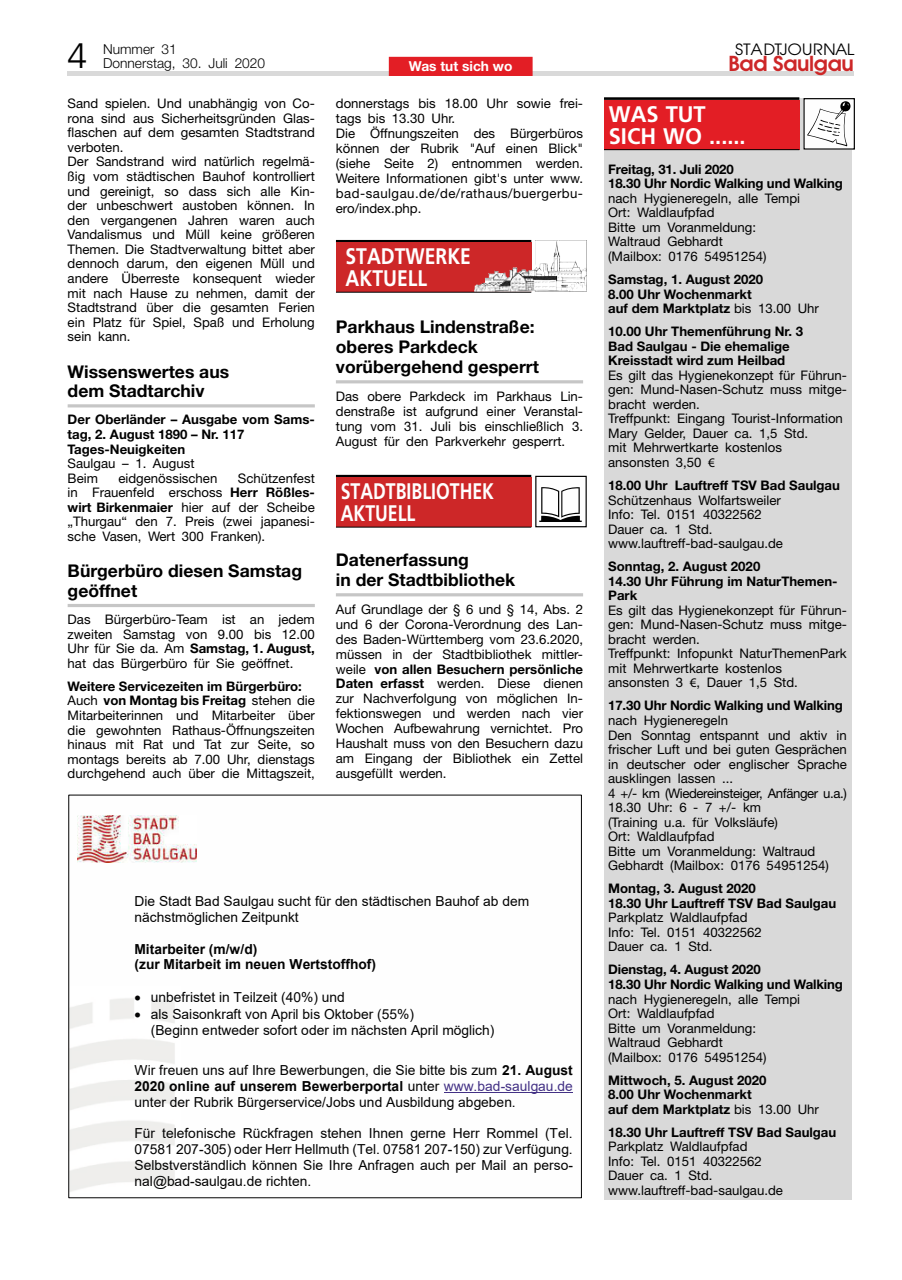
<style>
.page{position:relative;width:902px;height:1280px;background:#fff}
.page>*{position:absolute;margin:0;border:0;box-sizing:border-box;transform-origin:0 0}
.t1{font:300 35.1px "Frutiger";color:#000}
.t2{font:700 22.5px/21.9px "Frutiger";color:#fff;scale:.78 1}
.t3{font:700 22.5px/21.9px "Frutiger";color:#fff}
.t4{font:700 22.5px/21.9px "Frutiger";color:#fff;scale:.86 1}
.t5{font:600 21.45px "Avant Garde Two BQ";letter-spacing:-.02em;color:#cd2728}
.t6{font:700 17.55px/19.8px "Helvetica Neue";color:#000}
.t7{font:16.35px "Avant Garde Two BQ";color:#000;scale:1.08 1}
.t8{font:13.8px/15.9px "Arial";color:#030303}
.t9{font:700 13.8px/15.9px "Arial";color:#030303}
.t10{font:300 13.65px/13.5px "Helvetica Neue";color:#000}
.t11{font:700 13.65px "Helvetica Neue";color:#fff}
.t12{font:13.2px/14.5px "Helvetica Neue";color:#000}
.t13{font:700 13.2px/14.5px "Helvetica Neue";color:#000}
.s1{font-weight:700}
.s2{color:#433185}
.s3{font-weight:400}
.s4{font-family:"Myriad Pro"}
</style>
<div class="page">
<div style="left:68px;top:71px;width:785px;height:5px;background:#d9d9d9"></div>
<div style="left:389px;top:57px;width:143px;height:19px;background:#e31e25"></div>
<hr style="left:68px;top:404px;width:247px;height:3px;background:#c6c6c6">
<hr style="left:68px;top:604px;width:247px;height:3px;background:#c6c6c6">
<hr style="left:336px;top:380px;width:247px;height:3px;background:#c6c6c6">
<hr style="left:336px;top:593px;width:247px;height:3px;background:#c6c6c6">
<hr style="left:336px;top:240px;width:195px;height:2px;background:#000">
<div style="left:336px;top:242px;width:195px;height:50px;background:#cd2728"></div>
<img style="left:517px;top:240px;width:69px;height:36px">
<hr style="left:336px;top:292px;width:195px;height:1px;background:#000">
<div style="left:535px;top:476px;width:51px;height:51px;border:1px solid #000"></div>
<svg style="left:539px;top:487px;width:42px;height:35px"></svg>
<hr style="left:336px;top:475px;width:195px;height:2px;background:#000">
<div style="left:336px;top:477px;width:195px;height:50px;background:#cd2728"></div>
<hr style="left:336px;top:527px;width:195px;height:1px;background:#000">
<div style="left:604px;top:98px;width:247px;height:1101px;background:#d9d9d9"></div>
<div style="left:804px;top:99px;width:50px;height:50px;background:#fefefe"></div>
<svg style="left:807px;top:101px;width:43px;height:45px"></svg>
<hr style="left:604px;top:97px;width:195px;height:3px;background:#000">
<div style="left:604px;top:100px;width:195px;height:50px;background:#e31e25"></div>
<hr style="left:604px;top:149px;width:195px;height:1px;background:#000">
<svg style="left:70px;top:998px;width:105px;height:194px"></svg>
<hr style="left:444px;top:1092px;width:128px;height:1px;background:#433185">
<img style="left:77px;top:815px;width:119px;height:48px">
<h1 class="t1" style="left:68px;top:36px;width:21px">4</h1>
<p class="t10" style="left:103px;top:42px;width:163px">Nummer 31<br>Donnerstag, 30. Juli 2020</p>
<p class="t7" style="left:735px;top:40px;width:112px">STADTJOURNAL</p>
<p class="t11" style="left:409px;top:58px;width:105px">Was tut sich wo</p>
<h3 class="t5" style="left:728px;top:51px;width:127px">Bad Saulgau</h3>
<p class="t12" style="left:68px;top:96px;width:249px">Sand spielen. Und unabhängig von Co&shy;rona sind aus Sicherheitsgründen Glas&shy;flaschen auf dem gesamten Stadtstrand verboten.<br>Der Sandstrand wird natürlich regelmä&shy;ßig vom städtischen Bauhof kontrolliert und gereinigt, so dass sich alle Kin&shy;der unbeschwert austoben können. In den vergangenen Jahren waren auch Vandalismus und Müll keine größeren Themen. Die Stadtverwaltung bittet aber dennoch darum, den eigenen Müll und andere Überreste konsequent wieder mit nach Hause zu nehmen, damit der Stadtstrand über die gesamten Ferien ein Platz für Spiel, Spaß und Erholung sein kann.</p>
<h3 class="t6" style="left:68px;top:361px;width:163px;line-height:19.4px">Wissenswertes aus dem Stadtarchiv</h3>
<p class="t13" style="left:68px;top:412px;width:249px">Der Oberländer – Ausgabe vom Sams&shy;tag, 2. August 1890 – Nr. 117<br>Tages-Neuigkeiten</p>
<p class="t12" style="left:68px;top:456px;width:128px">Saulgau – 1. August<br>Beim</p>
<p class="t12" style="left:68px;top:470px;width:249px;text-align:justify;text-indent:170px">Schützenfest in Frauenfeld erschoss <span class="s1">Herr Rößles&shy;wirt Birkenmaier</span> hier auf der Scheibe „Thurgau“ den 7. Preis (zwei japanesi&shy;sche Vasen, Wert 300 Franken).</p>
<h3 class="t6" style="left:68px;top:561px;width:236px;line-height:19.4px">Bürgerbüro diesen Samstag geöffnet</h3>
<p class="t12" style="left:68px;top:612px;width:249px;text-align:justify">Das Bürgerbüro-Team ist an jedem zweiten Samstag von 9.00 bis 12.00<br>Uhr für Sie da. Am <span class="s1">Samstag, 1. August, </span>hat das Bürgerbüro für Sie geöffnet.</p>
<p class="t12" style="left:68px;top:679px;width:249px"><span class="s1">Weitere Servicezeiten im Bürgerbüro:<br></span>Auch <span class="s1">von Montag bis Freitag</span> stehen die Mitarbeiterinnen und Mitarbeiter über die gewohnten Rathaus-Öffnungszeiten hinaus mit Rat und Tat zur Seite, so montags bereits ab 7.00 Uhr, dienstags durchgehend auch über die Mittagszeit,</p>
<p class="t12" style="left:118px;top:470px;width:100px">eidgenössischen</p>
<p class="t12" style="left:336px;top:96px;width:249px;line-height:15px">donnerstags bis 18.00 Uhr sowie frei&shy;tags bis 13.30 Uhr.<br>Die Öffnungszeiten des Bürgerbüros können der Rubrik "Auf einen Blick" (siehe Seite 2) entnommen werden.<br>Weitere Informationen gibt's unter www. bad-saulgau.de/de/rathaus/buergerbu&shy;ero/index.php.</p>
<h2 class="t4" style="left:345px;top:245px;width:147px">STADTWERKE<br>AKTUELL</h2>
<h3 class="t6" style="left:336px;top:317px;width:204px">Parkhaus Lindenstraße: oberes Parkdeck vorübergehend gesperrt</h3>
<p class="t12" style="left:336px;top:388px;width:249px;line-height:15px;text-align:justify">Das obere Parkdeck im Parkhaus Lin&shy;denstraße ist aufgrund einer Veranstal&shy;tung vom 31. Juli bis einschließlich 3.<br>August für den Parkverkehr gesperrt.</p>
<h2 class="t2" style="left:341px;top:480px;width:198px">STADTBIBLIOTHEK<br>AKTUELL</h2>
<h3 class="t6" style="left:336px;top:550px;width:181px">Datenerfassung<br>in der Stadtbibliothek</h3>
<p class="t12" style="left:336px;top:601px;width:249px;line-height:15px;text-align:justify">Auf Grundlage der § 6 und § 14, Abs. 2 und 6 der Corona-Verordnung des Lan&shy;des Baden-Württemberg vom 23.6.2020, müssen in der Stadtbibliothek mittler&shy;weile <span class="s1">von allen Besuchern persönliche Daten erfasst</span> werden. Diese dienen zur Nachverfolgung von möglichen In&shy;fektionswegen und werden nach vier Wochen Aufbewahrung vernichtet. Pro Haushalt muss von den Besuchern dazu am Eingang der Bibliothek ein Zettel ausgefüllt werden.</p>
<p class="t8" style="left:134px;top:893px;width:396px">Die Stadt Bad Saulgau sucht für den städtischen Bauhof ab dem nächstmöglichen Zeitpunkt</p>
<p class="t9" style="left:134px;top:941px;width:243px">Mitarbeiter (m/w/d)<br>(zur Mitarbeit im neuen Wertstoffhof)</p>
<p class="t8" style="left:134px;top:989px;width:212px">• unbefristet in Teilzeit (40%) und</p>
<p class="t8" style="left:151px;top:1006px;width:345px;text-indent:-16px">• als Saisonkraft von April bis Oktober (55%)<br>(Beginn entweder sofort oder im nächsten April möglich)</p>
<p class="t8" style="left:134px;top:1062px;width:440px;text-align:justify">Wir freuen uns auf Ihre Bewerbungen, die Sie bitte bis zum <span class="s1">21. August 2020 online auf unserem Bewerberportal</span> unter <span class="s2">www.bad-saulgau.de </span>unter der Rubrik Bürgerservice/Jobs und Ausbildung abgeben.</p>
<p class="t8" style="left:134px;top:1125px;width:440px;text-align:justify">Für telefonische Rückfragen stehen Ihnen gerne Herr Rommel (Tel.<br>07581 207-305) oder Herr Hellmuth (Tel. 07581 207-150) zur Verfügung.<br>Selbstverständlich können Sie Ihre Anfragen auch per Mail an perso&shy;nal@bad-saulgau.de richten.</p>
<h2 class="t3" style="left:608px;top:103px;width:138px">WAS TUT<br>SICH WO ......</h2>
<p class="t13" style="left:608px;top:162px;width:236px">Freitag, 31. Juli 2020<br>18.30 Uhr Nordic Walking und Walking</p>
<p class="t12" style="left:608px;top:191px;width:193px">nach Hygieneregeln, alle Tempi<br>Ort: Waldlaufpfad<br>Bitte um Voranmeldung:<br>Waltraud Gebhardt<br>(Mailbox: 0176 54951254)</p>
<p class="t13" style="left:608px;top:272px;width:212px">Samstag, 1. August 2020<br>8.00 Uhr Wochenmarkt<br>auf dem Marktplatz <span class="s3">bis 13.00 Uhr</span></p>
<p class="t13" style="left:608px;top:324px;width:196px">10.00 Uhr Themenführung Nr. 3<br>Bad Saulgau - Die ehemalige<br>Kreisstadt wird zum Heilbad</p>
<p class="t12" style="left:608px;top:368px;width:240px">Es gilt das Hygienekonzept für Führun&shy;gen: Mund-Nasen-Schutz muss mitge&shy;bracht werden.<br>Treffpunkt: Eingang Tourist-Information<br>Mary Gelder, Dauer ca. 1,5 Std.<br>mit Mehrwertkarte kostenlos<br>ansonsten 3,50 <span class="s4">€</span></p>
<p class="t13" style="left:608px;top:478px;width:233px">18.00 Uhr Lauftreff TSV Bad Saulgau</p>
<p class="t12" style="left:608px;top:492px;width:176px">Schützenhaus Wolfartsweiler<br>Info: Tel. 0151 40322562<br>Dauer ca. 1 Std. www.lauftreff-bad-saulgau.de</p>
<p class="t13" style="left:608px;top:559px;width:231px">Sonntag, 2. August 2020<br>14.30 Uhr Führung im NaturThemen-<br>Park</p>
<p class="t12" style="left:608px;top:602px;width:240px">Es gilt das Hygienekonzept für Führun&shy;gen: Mund-Nasen-Schutz muss mitge&shy;bracht werden.<br>Treffpunkt: Infopunkt NaturThemenPark mit Mehrwertkarte kostenlos<br>ansonsten 3 <span class="s4">€</span>, Dauer 1,5 Std.</p>
<p class="t13" style="left:608px;top:698px;width:236px">17.30 Uhr Nordic Walking und Walking</p>
<p class="t12" style="left:608px;top:713px;width:240px">nach Hygieneregeln<br>Den Sonntag entspannt und aktiv in frischer Luft und bei guten Gesprächen in deutscher oder englischer Sprache ausklingen lassen ...<br>4 +/- km (Wiedereinsteiger, Anfänger u.a.)<br>18.30 Uhr: 6 - 7 +/- km<br>(Training u.a. für Volksläufe)<br>Ort: Waldlaufpfad<br>Bitte um Voranmeldung: Waltraud<br>Gebhardt (Mailbox: 0176 54951254)</p>
<p class="t13" style="left:608px;top:881px;width:230px">Montag, 3. August 2020<br>18.30 Uhr Lauftreff TSV Bad Saulgau</p>
<p class="t12" style="left:608px;top:910px;width:155px">Parkplatz Waldlaufpfad<br>Info: Tel. 0151 40322562<br>Dauer ca. 1 Std.</p>
<p class="t13" style="left:608px;top:962px;width:236px">Dienstag, 4. August 2020<br>18.30 Uhr Nordic Walking und Walking</p>
<p class="t12" style="left:608px;top:991px;width:193px">nach Hygieneregeln, alle Tempi<br>Ort: Waldlaufpfad<br>Bitte um Voranmeldung:<br>Waltraud Gebhardt<br>(Mailbox: 0176 54951254)</p>
<p class="t13" style="left:608px;top:1072px;width:212px">Mittwoch, 5. August 2020<br>8.00 Uhr Wochenmarkt<br>auf dem Marktplatz <span class="s3">bis 13.00 Uhr</span></p>
<p class="t13" style="left:608px;top:1124px;width:230px">18.30 Uhr Lauftreff TSV Bad Saulgau</p>
<p class="t12" style="left:608px;top:1139px;width:176px">Parkplatz Waldlaufpfad<br>Info: Tel. 0151 40322562<br>Dauer ca. 1 Std. www.lauftreff-bad-saulgau.de</p>
</div>
